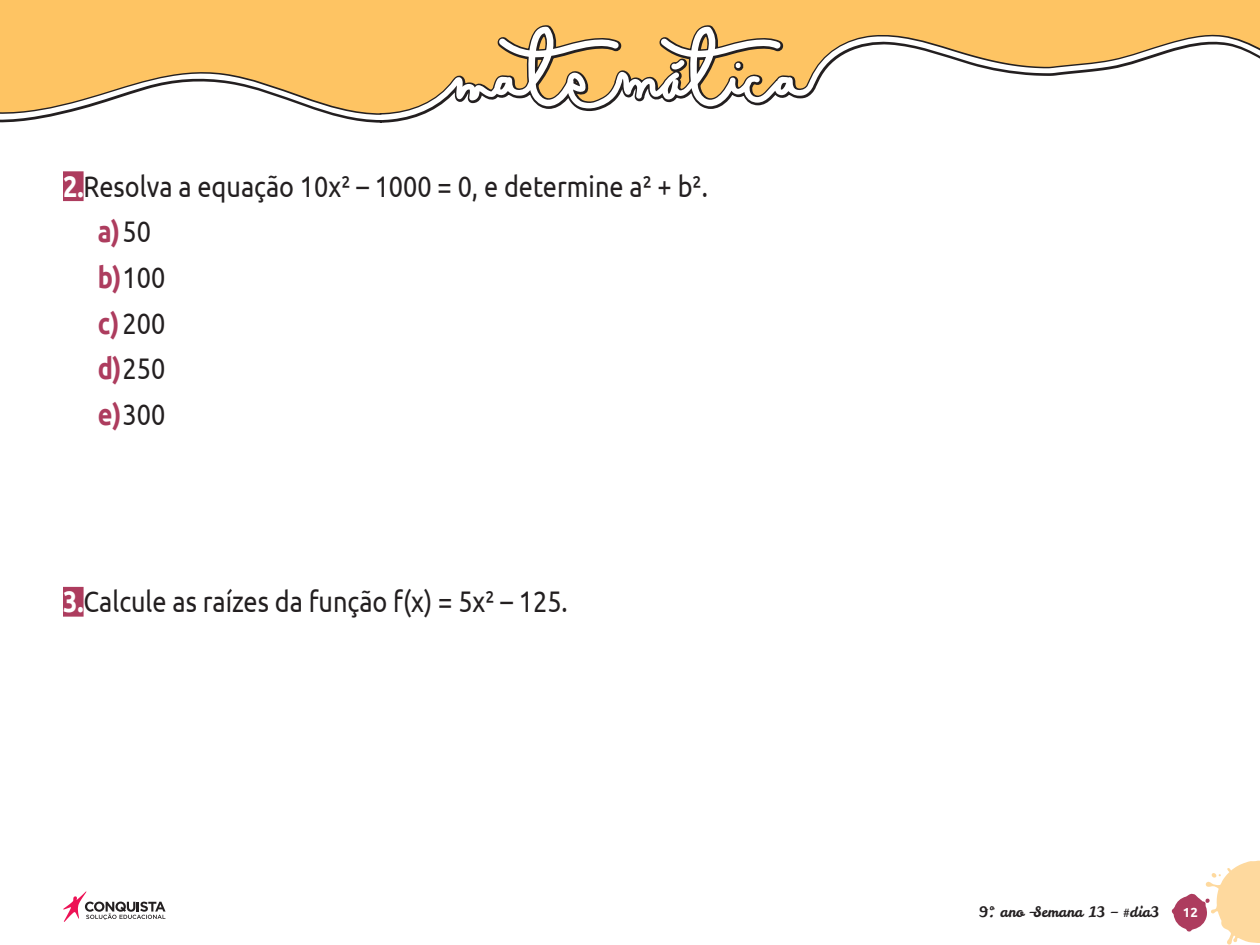
<style>
.page{position:relative;width:1260px;height:945px;background:#fff}
.page>*{position:absolute;margin:0;border:0;box-sizing:border-box;transform-origin:0 0}
.t1{font:29.75px/45.7px "Ubuntu";color:#231f20;scale:.85 1}
.t2{font:14.35px "Leckerli One";color:#231f20}
.t3{font:700 13.12px "Ubuntu";color:#fff}
.s1{font-weight:700;color:#fff}
.s2{font-weight:700;color:#ad3c5e}
</style>
<div class="page">
<svg style="left:1172px;top:861px;width:88px;height:84px"></svg>
<svg style="left:63px;top:891px;width:103px;height:31px"></svg>
<div style="left:0;top:0;width:1260px;height:22px;background:#fec463"></div>
<svg style="left:0;top:22px;width:1260px;height:101px"></svg>
<svg style="left:0;top:26px;width:1260px;height:94px;fill:#fec463"></svg>
<div style="left:63px;top:171px;width:21px;height:30px;background:#ad3c5e"></div>
<div style="left:63px;top:587px;width:21px;height:30px;background:#ad3c5e"></div>
<p class="t1" style="left:98px;top:162px;width:719px;text-indent:-35px"><span class="s1">2.</span>Resolva a equação 10x² – 1000 = 0, e determine a² + b². <span class="s2">a)</span>50<br><span class="s2">b)</span>100<br><span class="s2">c)</span>200<br><span class="s2">d)</span>250<br><span class="s2">e)</span>300</p>
<p class="t1" style="left:63px;top:578px;width:595px"><span class="s1">3.</span>Calcule as raízes da função f(x) = 5x² – 125.</p>
<p class="t2" style="left:979px;top:903px;width:182px">9º. ano –Semana 13 – #dia3</p>
<p class="t3" style="left:1183px;top:905px;width:16px">12</p>
</div>
